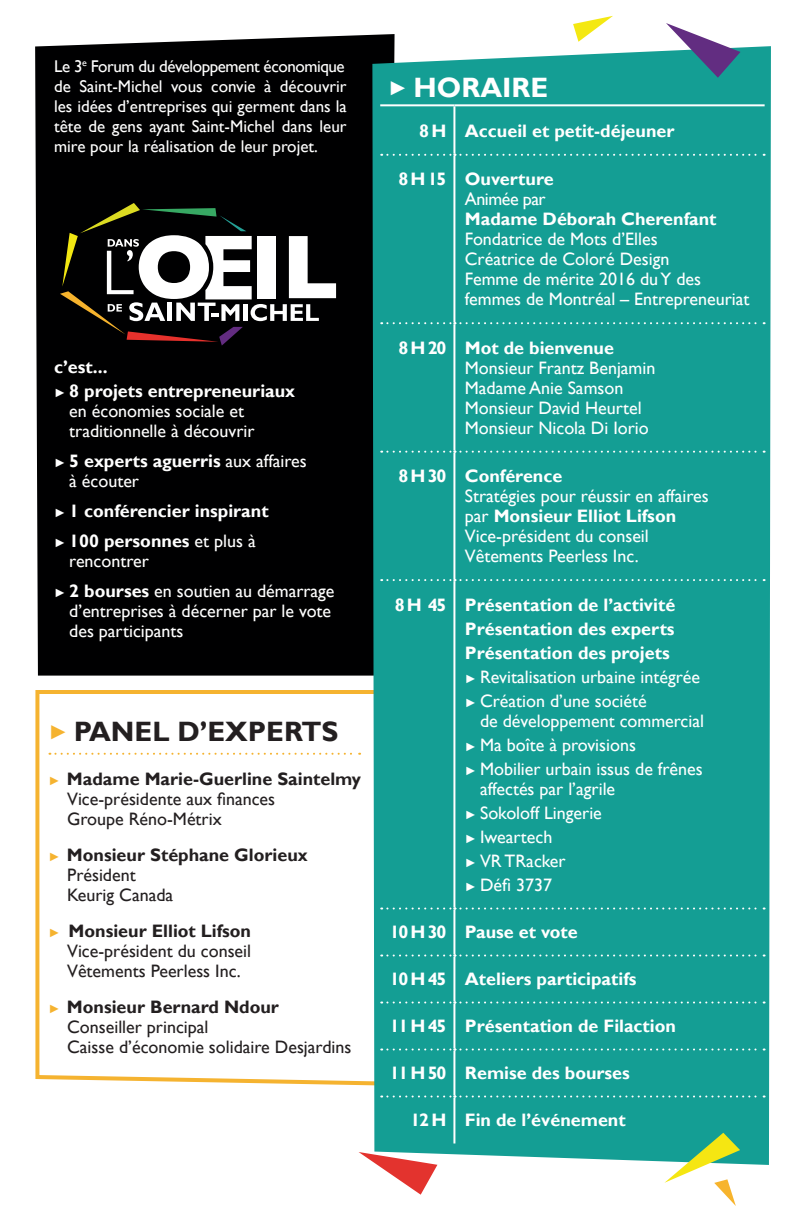
<style>
.page{position:relative;width:792px;height:1224px;background:#fff}
.page>*{position:absolute;margin:0;border:0;box-sizing:border-box;transform-origin:0 0}
.t1{font:700 28px "Gill Sans";color:#231f20}
.t2{font:700 28px "Gill Sans";color:#fff}
.t3{font:18px/20px "Gill Sans";color:#fff}
.t4{font:700 18px "Gill Sans";color:#fff}
.t5{font:18px "Gill Sans";color:#231f20}
.t6{font:700 18px "Gill Sans";color:#231f20}
.t7{font:18px "Gill Sans";letter-spacing:-.025em;color:#fff}
.t8{font:17px/20px "Gill Sans";color:#fff;text-align:justify}
.t9{font:17px "Gill Sans";letter-spacing:-.025em;color:#fff}
.s1{font-family:"Arial";font-weight:400;font-size:12px}
.s2{font-weight:400}
.s3{font-family:"Arial";font-size:12px}
.s4{font-weight:700}
.s5{font-family:"Arial";font-weight:400;font-size:20px;color:#f5b330}
.s6{font-family:"Arial";font-weight:400;font-size:12px;color:#f5b330}
.s7{font-family:"Arial";font-weight:400;font-size:20px}
</style>
<div class="page">
<svg style="left:35px;top:690px;width:337px;height:396px"></svg>
<div style="left:35px;top:34px;width:360px;height:642px;background:#000001"></div>
<div style="left:372px;top:46px;width:399px;height:1119px;background:#149e94"></div>
<hr style="left:380px;top:104px;width:74px;height:2px;background:#fff">
<hr style="left:454px;top:104px;width:311px;height:2px;background:#fff">
<hr style="left:453px;top:106px;width:2px;height:48px;background:#fff">
<hr style="left:453px;top:156px;width:2px;height:166px;background:#fff">
<hr style="left:453px;top:324px;width:2px;height:127px;background:#fff">
<hr style="left:453px;top:453px;width:2px;height:126px;background:#fff">
<hr style="left:453px;top:581px;width:2px;height:327px;background:#fff">
<hr style="left:453px;top:910px;width:2px;height:45px;background:#fff">
<hr style="left:453px;top:957px;width:2px;height:45px;background:#fff">
<hr style="left:453px;top:1004px;width:2px;height:45px;background:#fff">
<hr style="left:453px;top:1051px;width:2px;height:45px;background:#fff">
<hr style="left:453px;top:1098px;width:2px;height:46px;background:#fff">
<svg style="left:381px;top:154px;width:384px;height:2px"></svg>
<svg style="left:381px;top:322px;width:384px;height:2px"></svg>
<svg style="left:381px;top:451px;width:384px;height:2px"></svg>
<svg style="left:381px;top:579px;width:384px;height:2px"></svg>
<svg style="left:381px;top:908px;width:384px;height:2px"></svg>
<svg style="left:381px;top:955px;width:384px;height:2px"></svg>
<svg style="left:381px;top:1002px;width:384px;height:2px"></svg>
<svg style="left:381px;top:1049px;width:384px;height:2px"></svg>
<svg style="left:381px;top:1096px;width:384px;height:2px"></svg>
<svg style="left:573px;top:16px;width:40px;height:26px"></svg>
<svg style="left:666px;top:23px;width:74px;height:55px"></svg>
<svg style="left:664px;top:1133px;width:76px;height:73px"></svg>
<svg style="left:60px;top:203px;width:276px;height:143px"></svg>
<svg style="left:359px;top:1152px;width:78px;height:43px"></svg>
<p class="t9" style="left:54px;top:56px;width:292px">Le 3<sup>e</sup> Forum du développement économique</p>
<p class="t8" style="left:54px;top:76px;width:294px">de Saint-Michel vous convie à découvrir les idées d’entreprises qui germent dans la tête de gens ayant Saint-Michel dans leur mire pour la réalisation de leur projet.</p>
<p class="t4" style="left:54px;top:356px;width:55px">c’est...</p>
<p class="t4" style="left:54px;top:380px;width:243px"><span class="s1">►</span> 8 projets entrepreneuriaux</p>
<p class="t3" style="left:69px;top:401px;width:176px">en économies sociale et</p>
<p class="t3" style="left:69px;top:421px;width:187px">traditionnelle à découvrir</p>
<p class="t4" style="left:54px;top:450px;width:254px"><span class="s1">►</span> 5 experts aguerris <span class="s2">aux affaires</span></p>
<p class="t3" style="left:69px;top:471px;width:71px">à écouter</p>
<p class="t4" style="left:54px;top:500px;width:216px"><span class="s1">►</span> 1 conférencier inspirant</p>
<p class="t4" style="left:54px;top:530px;width:203px"><span class="s1">►</span> 100 personnes <span class="s2">et plus à</span></p>
<p class="t3" style="left:69px;top:551px;width:81px">rencontrer</p>
<p class="t3" style="left:54px;top:581px;width:282px"><span class="s3">►</span> <span class="s4">2 bourses</span> en soutien au démarrage</p>
<p class="t3" style="left:69px;top:601px;width:263px">d’entreprises à décerner par le vote des participants</p>
<p class="t1" style="left:48px;top:714px;width:291px"><span class="s5">►</span> PANEL D’EXPERTS</p>
<p class="t6" style="left:48px;top:768px;width:314px"><span class="s6">►</span> Madame Marie-Guerline Saintelmy</p>
<p class="t5" style="left:67px;top:788px;width:209px">Vice-présidente aux finances</p>
<p class="t5" style="left:67px;top:808px;width:156px">Groupe Réno-Métrix</p>
<p class="t6" style="left:48px;top:844px;width:261px"><span class="s6">►</span> Monsieur Stéphane Glorieux</p>
<p class="t5" style="left:67px;top:864px;width:70px">Président</p>
<p class="t5" style="left:67px;top:884px;width:108px">Keurig Canada</p>
<p class="t6" style="left:48px;top:920px;width:204px"><span class="s6">►</span> Monsieur Elliot Lifson</p>
<p class="t5" style="left:67px;top:940px;width:185px">Vice-président du conseil</p>
<p class="t5" style="left:67px;top:960px;width:175px">Vêtements Peerless Inc.</p>
<p class="t6" style="left:48px;top:996px;width:232px"><span class="s6">►</span> Monsieur Bernard Ndour</p>
<p class="t5" style="left:67px;top:1016px;width:143px">Conseiller principal</p>
<p class="t5" style="left:67px;top:1036px;width:286px">Caisse d’économie solidaire Desjardins</p>
<p class="t2" style="left:388px;top:71px;width:162px"><span class="s7">►</span> HORAIRE</p>
<p class="t4" style="left:419px;top:120px;width:29px">8 H</p>
<p class="t4" style="left:465px;top:120px;width:211px">Accueil et petit-déjeuner</p>
<p class="t4" style="left:398px;top:168px;width:50px">8 H 15</p>
<p class="t4" style="left:465px;top:168px;width:90px">Ouverture</p>
<p class="t7" style="left:465px;top:189px;width:82px">Animée par</p>
<p class="t4" style="left:465px;top:208px;width:253px">Madame Déborah Cherenfant</p>
<p class="t3" style="left:465px;top:229px;width:194px">Fondatrice de Mots d’Elles</p>
<p class="t3" style="left:465px;top:249px;width:206px">Créatrice de Coloré Design</p>
<p class="t3" style="left:465px;top:269px;width:286px">Femme de mérite 2016 du Y des femmes de Montréal – Entrepreneuriat</p>
<p class="t4" style="left:398px;top:337px;width:50px">8 H 20</p>
<p class="t4" style="left:465px;top:337px;width:151px">Mot de bienvenue</p>
<p class="t3" style="left:465px;top:358px;width:192px">Monsieur Frantz Benjamin</p>
<p class="t3" style="left:465px;top:378px;width:160px">Madame Anie Samson</p>
<p class="t3" style="left:465px;top:398px;width:178px">Monsieur David Heurtel</p>
<p class="t3" style="left:465px;top:418px;width:185px">Monsieur Nicola Di Iorio</p>
<p class="t4" style="left:398px;top:465px;width:50px">8 H 30</p>
<p class="t4" style="left:465px;top:465px;width:99px">Conférence</p>
<p class="t3" style="left:465px;top:486px;width:245px">Stratégies pour réussir en affaires</p>
<p class="t4" style="left:465px;top:505px;width:213px"><span class="s2">par</span> Monsieur Elliot Lifson</p>
<p class="t3" style="left:465px;top:526px;width:185px">Vice-président du conseil</p>
<p class="t3" style="left:465px;top:546px;width:175px">Vêtements Peerless Inc.</p>
<p class="t4" style="left:395px;top:594px;width:53px">8 H 45</p>
<p class="t4" style="left:465px;top:594px;width:212px">Présentation de l’activité</p>
<p class="t4" style="left:465px;top:618px;width:211px">Présentation des experts</p>
<p class="t4" style="left:465px;top:642px;width:206px">Présentation des projets</p>
<p class="t3" style="left:465px;top:667px;width:237px"><span class="s3">►</span> Revitalisation urbaine intégrée</p>
<p class="t3" style="left:465px;top:691px;width:183px"><span class="s3">►</span> Création d’une société</p>
<p class="t3" style="left:480px;top:711px;width:226px">de développement commercial</p>
<p class="t3" style="left:465px;top:735px;width:173px"><span class="s3">►</span> Ma boîte à provisions</p>
<p class="t3" style="left:465px;top:759px;width:239px"><span class="s3">►</span> Mobilier urbain issus de frênes</p>
<p class="t3" style="left:480px;top:779px;width:137px">affectés par l’agrile</p>
<p class="t3" style="left:465px;top:803px;width:139px"><span class="s3">►</span> Sokoloff Lingerie</p>
<p class="t3" style="left:465px;top:827px;width:89px"><span class="s3">►</span> Iweartech</p>
<p class="t3" style="left:465px;top:851px;width:102px"><span class="s3">►</span> VR TRacker</p>
<p class="t3" style="left:465px;top:875px;width:89px"><span class="s3">►</span> Défi 3737</p>
<p class="t4" style="left:390px;top:921px;width:58px">10 H 30</p>
<p class="t4" style="left:465px;top:921px;width:114px">Pause et vote</p>
<p class="t4" style="left:390px;top:968px;width:58px">10 H 45</p>
<p class="t4" style="left:465px;top:968px;width:173px">Ateliers participatifs</p>
<p class="t4" style="left:390px;top:1015px;width:58px">11 H 45</p>
<p class="t4" style="left:465px;top:1015px;width:213px">Présentation de Filaction</p>
<p class="t4" style="left:390px;top:1062px;width:58px">11 H 50</p>
<p class="t4" style="left:465px;top:1062px;width:167px">Remise des bourses</p>
<p class="t4" style="left:411px;top:1109px;width:37px">12 H</p>
<p class="t4" style="left:465px;top:1109px;width:162px">Fin de l’événement</p>
</div>
